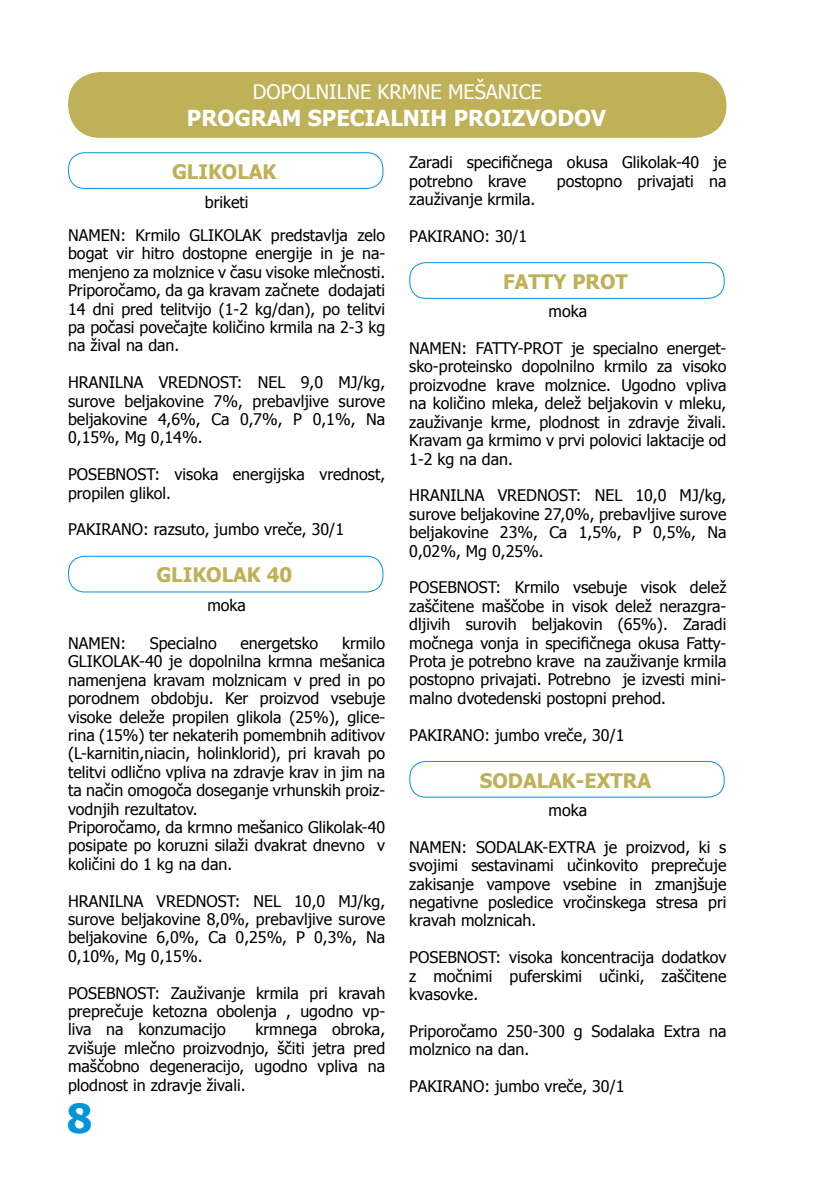
<style>
.page{position:relative;width:840px;height:1191px;background:#fff}
.page>*{position:absolute;margin:0;border:0;box-sizing:border-box;transform-origin:0 0}
.t1{font:700 40px "Tahoma";color:#0095d8}
.t2{font:700 22px "Tahoma";color:#fff}
.t3{font:700 20px "Tahoma";color:#bfb158}
.t4{font:20px "Tahoma";color:#fff}
.t5{font:16px/18.4px "Tahoma";color:#000;text-align:justify}
</style>
<div class="page">
<div style="left:68px;top:72px;width:658px;height:66px;background:#bfb158;border-radius:32px"></div>
<div style="left:68px;top:152px;width:315px;height:37px;border:1px solid #0095d8;border-radius:16px"></div>
<div style="left:68px;top:556px;width:315px;height:36px;border:1px solid #0095d8;border-radius:16px"></div>
<div style="left:409px;top:262px;width:315px;height:37px;border:1px solid #0095d8;border-radius:16px"></div>
<div style="left:409px;top:761px;width:315px;height:36px;border:1px solid #0095d8;border-radius:16px"></div>
<p class="t4" style="left:253px;top:78px;width:290px">DOPOLNILNE KRMNE MEŠANICE</p>
<h2 class="t2" style="left:187px;top:102px;width:420px">PROGRAM SPECIALNIH PROIZVODOV</h2>
<p class="t3" style="left:172px;top:158px;width:106px">GLIKOLAK</p>
<p class="t5" style="left:68px;top:185px;width:318px;line-height:32.8px;text-align:center">briketi<br>NAMEN: Krmilo GLIKOLAK predstavlja zelo</p>
<p class="t5" style="left:68px;top:243px;width:318px">bogat vir hitro dostopne energije in je na&shy;menjeno za molznice v času visoke mlečnosti.<br>Priporočamo, da ga kravam začnete dodajati 14 dni pred telitvijo (1-2 kg/dan), po telitvi pa počasi povečajte količino krmila na 2-3 kg na žival na dan.</p>
<p class="t5" style="left:68px;top:372px;width:318px">HRANILNA VREDNOST: NEL 9,0 MJ/kg, surove beljakovine 7%, prebavljive surove beljakovine 4,6%, Ca 0,7%, P 0,1%, Na 0,15%, Mg 0,14%.</p>
<p class="t5" style="left:68px;top:464px;width:318px">POSEBNOST: visoka energijska vrednost, propilen glikol.</p>
<p class="t5" style="left:68px;top:519px;width:277px">PAKIRANO: razsuto, jumbo vreče, 30/1</p>
<p class="t3" style="left:156px;top:561px;width:137px">GLIKOLAK 40</p>
<p class="t5" style="left:207px;top:595px;width:40px">moka</p>
<p class="t5" style="left:68px;top:633px;width:59px">NAMEN:</p>
<p class="t5" style="left:150px;top:633px;width:68px">Specialno</p>
<p class="t5" style="left:240px;top:633px;width:79px">energetsko</p>
<p class="t5" style="left:409px;top:152px;width:318px">Zaradi specifičnega okusa Glikolak-40 je potrebno krave</p>
<p class="t5" style="left:556px;top:171px;width:171px">postopno privajati na</p>
<p class="t5" style="left:409px;top:189px;width:127px">zauživanje krmila.</p>
<p class="t5" style="left:409px;top:226px;width:119px">PAKIRANO: 30/1</p>
<p class="t3" style="left:503px;top:267px;width:126px">FATTY PROT</p>
<p class="t5" style="left:548px;top:301px;width:40px">moka</p>
<p class="t5" style="left:409px;top:338px;width:318px">NAMEN: FATTY-PROT je specialno energet&shy;sko-proteinsko dopolnilno krmilo za visoko proizvodne krave molznice. Ugodno vpliva na količino mleka, delež beljakovin v mleku, zauživanje krme, plodnost in zdravje živali.<br>Kravam ga krmimo v prvi polovici laktacije od 1-2 kg na dan.</p>
<p class="t5" style="left:409px;top:485px;width:318px">HRANILNA VREDNOST: NEL 10,0 MJ/kg, surove beljakovine 27,0%, prebavljive surove beljakovine 23%, Ca 1,5%, P 0,5%, Na 0,02%, Mg 0,25%.</p>
<p class="t5" style="left:409px;top:577px;width:318px">POSEBNOST: Krmilo vsebuje visok delež zaščitene maščobe in visok delež nerazgra&shy;dljivih surovih beljakovin (65%). Zaradi močnega vonja in specifičnega okusa Fatty-Prota je potrebno krave na zauživanje krmila postopno privajati. Potrebno je izvesti mini&shy;malno dvotedenski postopni prehod.</p>
<p class="t5" style="left:409px;top:725px;width:217px">PAKIRANO: jumbo vreče, 30/1</p>
<p class="t3" style="left:479px;top:766px;width:173px">SODALAK-EXTRA</p>
<p class="t5" style="left:548px;top:800px;width:40px">moka</p>
<p class="t5" style="left:409px;top:837px;width:318px">NAMEN: SODALAK-EXTRA je proizvod, ki s svojimi sestavinami učinkovito preprečuje zakisanje vampove vsebine in zmanjšuje negativne posledice vročinskega stresa pri kravah molznicah.</p>
<p class="t5" style="left:409px;top:947px;width:318px">POSEBNOST: visoka koncentracija dodatkov z močnimi puferskimi učinki, zaščitene kvasovke.</p>
<p class="t5" style="left:409px;top:1021px;width:318px">Priporočamo 250-300 g Sodalaka Extra na molznico na dan.</p>
<p class="t5" style="left:409px;top:1076px;width:217px">PAKIRANO: jumbo vreče, 30/1</p>
<p class="t5" style="left:68px;top:633px;width:318px;text-align:left;text-indent:274px">krmilo GLIKOLAK-40 je dopolnilna krmna mešanica namenjena kravam molznicam v pred in po porodnem obdobju. Ker proizvod vsebuje visoke deleže propilen glikola (25%), glice&shy;rina (15%) ter nekaterih pomembnih aditivov (L-karnitin,niacin, holinklorid), pri kravah po telitvi odlično vpliva na zdravje krav in jim na ta način omogoča doseganje vrhunskih proiz&shy;vodnjih rezultatov.<br>Priporočamo, da krmno mešanico Glikolak-40 posipate po koruzni silaži dvakrat dnevno v količini do 1 kg na dan.</p>
<p class="t5" style="left:68px;top:890px;width:318px">HRANILNA VREDNOST: NEL 10,0 MJ/kg, surove beljakovine 8,0%, prebavljive surove beljakovine 6,0%, Ca 0,25%, P 0,3%, Na 0,10%, Mg 0,15%.</p>
<p class="t5" style="left:68px;top:982px;width:318px">POSEBNOST: Zauživanje krmila pri kravah preprečuje ketozna obolenja , ugodno vp&shy;liva na konzumacijo</p>
<p class="t5" style="left:68px;top:1019px;width:318px;text-indent:187px">krmnega obroka, zvišuje mlečno proizvodnjo, ščiti jetra pred maščobno degeneracijo, ugodno vpliva na plodnost in zdravje živali.</p>
<h1 class="t1" style="left:67px;top:1090px;width:27px">8</h1>
</div>
